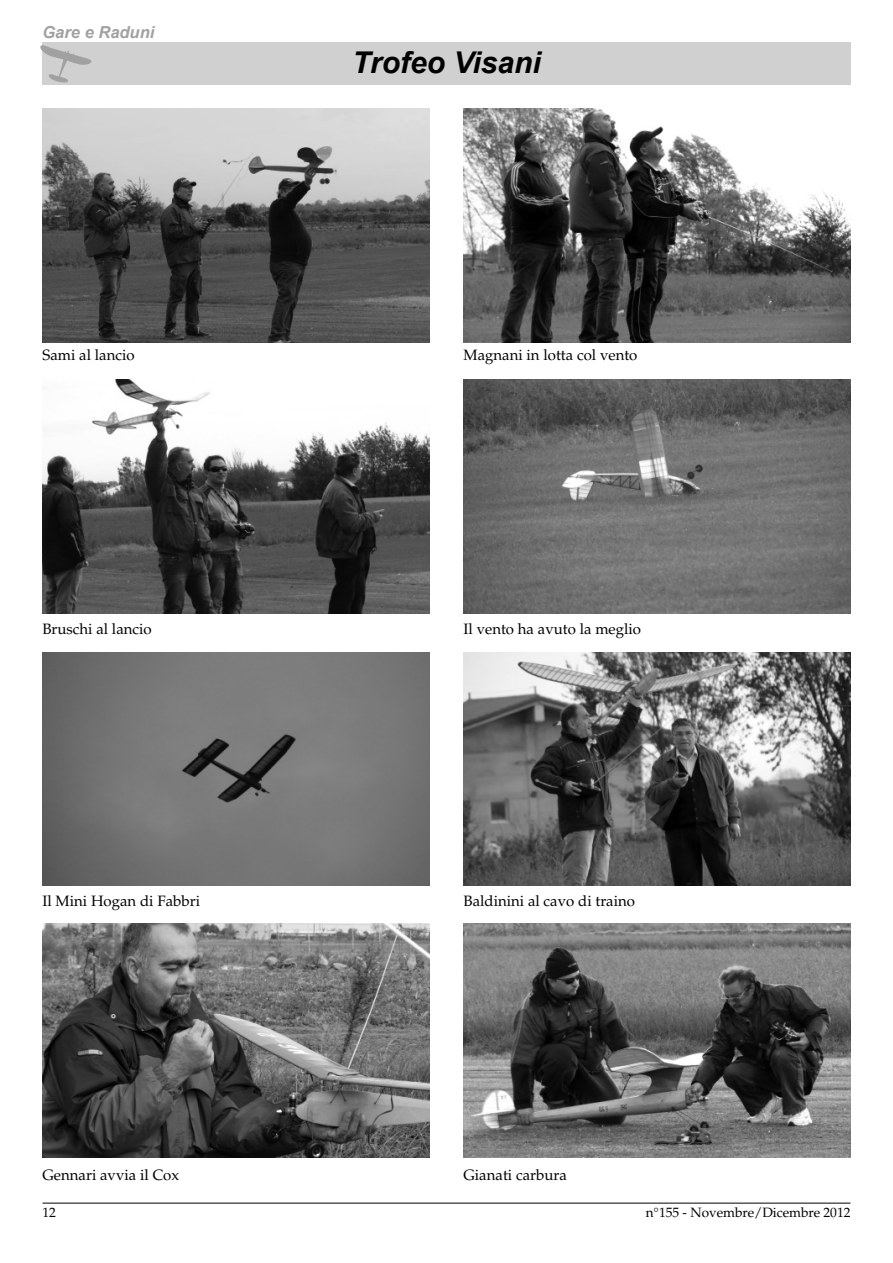
<style>
.page{position:relative;width:893px;height:1263px;background:#fff}
.page>*{position:absolute;margin:0;border:0;box-sizing:border-box;transform-origin:0 0}
.t1{font:italic 700 30px "Arial";color:#000}
.t2{font:italic 700 16.5px "Arial";color:#a1a1a1}
.t3{font:15px "Palatino";color:#000}
.t4{font:13.5px "Palatino";color:#000}
</style>
<div class="page">
<div style="left:42px;top:43px;width:808px;height:42px;background:#d0d0d0"></div>
<hr style="left:42px;top:1203px;width:808px;height:1px;background:#000">
<svg style="left:40px;top:45px;width:52px;height:38px"></svg>
<img style="left:42px;top:108px;width:387px;height:234px">
<img style="left:463px;top:108px;width:387px;height:234px">
<img style="left:42px;top:652px;width:387px;height:234px">
<img style="left:463px;top:652px;width:387px;height:234px">
<img style="left:42px;top:380px;width:387px;height:233px">
<img style="left:463px;top:380px;width:387px;height:233px">
<img style="left:42px;top:924px;width:387px;height:233px">
<img style="left:463px;top:924px;width:387px;height:233px">
<p class="t2" style="left:42px;top:23px;width:113px">Gare e Raduni</p>
<h1 class="t1" style="left:352px;top:46px;width:190px">Trofeo Visani</h1>
<p class="t3" style="left:42px;top:349px;width:94px">Sami al lancio</p>
<p class="t3" style="left:463px;top:349px;width:175px">Magnani in lotta col vento</p>
<p class="t3" style="left:42px;top:623px;width:111px">Bruschi al lancio</p>
<p class="t3" style="left:463px;top:623px;width:179px">Il vento ha avuto la meglio</p>
<p class="t3" style="left:42px;top:895px;width:159px">Il Mini Hogan di Fabbri</p>
<p class="t3" style="left:463px;top:895px;width:173px">Baldinini al cavo di traino</p>
<p class="t3" style="left:42px;top:1169px;width:138px">Gennari avvia il Cox</p>
<p class="t3" style="left:463px;top:1169px;width:105px">Gianati carbura</p>
<p class="t4" style="left:42px;top:1207px;width:15px">12</p>
<p class="t4" style="left:646px;top:1207px;width:206px">n°155 - Novembre/Dicembre 2012</p>
</div>
